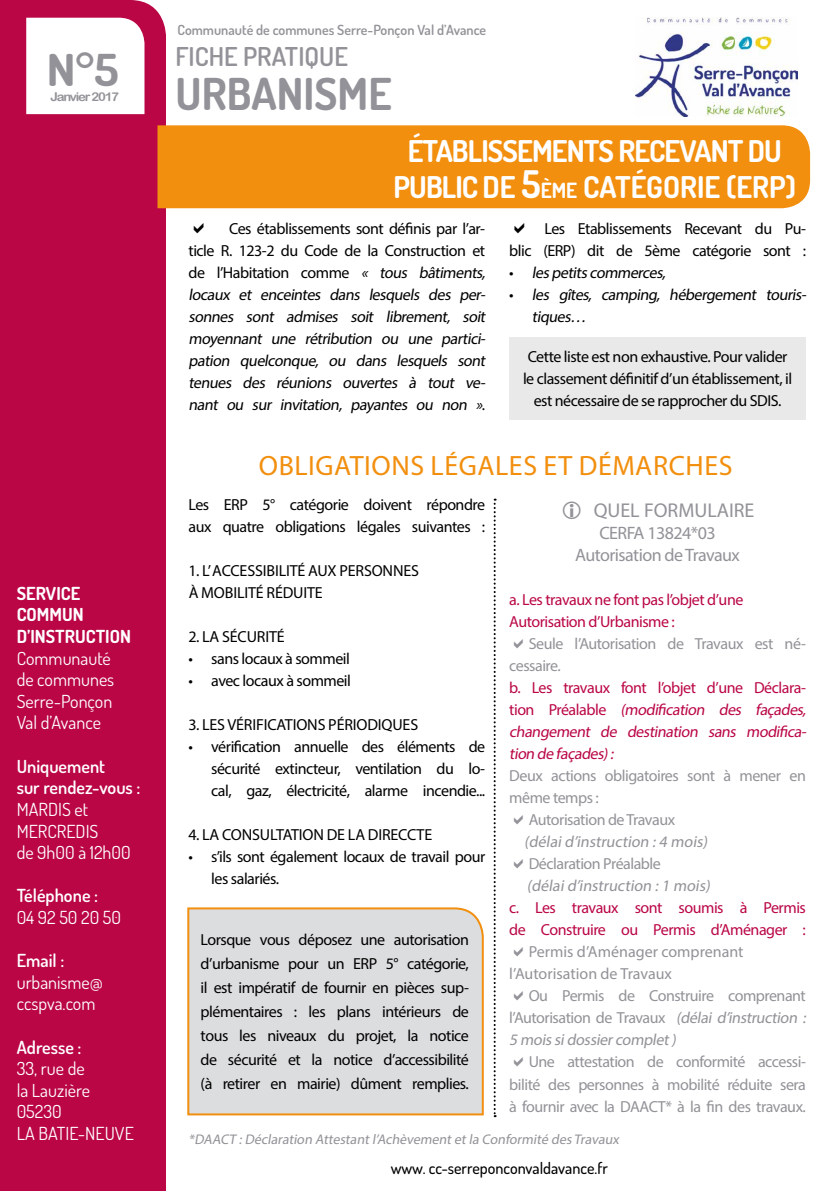
<style>
.page{position:relative;width:840px;height:1191px;background:#fff}
.page>*{position:absolute;margin:0;border:0;box-sizing:border-box;transform-origin:0 0}
.t1{font:700 44px "Dosis";color:#929298}
.t2{font:700 44px "Dosis";color:#929298;scale:1.08 1}
.t3{font:700 30px/36px "Dosis";letter-spacing:-.03em;color:#fff;text-align:center}
.t4{font:28px "Myriad Pro";letter-spacing:.02em;color:#f28f0e}
.t5{font:600 26px "Dosis";color:#929298}
.t6{font:20px "Myriad Pro";color:#929298}
.t7{font:18px/21.6px "Dosis";color:#fff}
.t8{font:600 18px/21.6px "Dosis";color:#fff}
.t9{font:18px/22px "Myriad Pro";letter-spacing:-.03em;color:#929298;text-align:center}
.t10{font:700 18px/21.6px "Dosis";color:#fff}
.t11{font:16px/24px "Myriad Pro";letter-spacing:-.03em;color:#000}
.t12{font:italic 16px/22px "Myriad Pro";color:#000}
.t13{font:16px/22px "Myriad Pro";letter-spacing:-.03em;color:#929298}
.t14{font:italic 16px/22px "Myriad Pro";color:#ba0645}
.t15{font:16px/22px "Myriad Pro";letter-spacing:-.03em;color:#ba0645}
.t16{font:16px/22px "Myriad Pro";letter-spacing:-.01em;color:#000}
.t17{font:italic 16px "Myriad Pro";color:#929298}
.t18{font:16px/22px "Myriad Pro";color:#929298}
.t19{font:500 16px "Dosis";color:#000}
.t20{font:italic 14px "Myriad Pro";letter-spacing:-.025em;color:#929298}
.t21{font:600 14px "Dosis";color:#929298}
.t22{font:12.2px "Arial Rounded MT Bold";letter-spacing:-.09em;color:#929298;scale:1.08 1}
.s1{font-size:38px}
.s2{font-size:21px}
.s3{font-style:normal}
.s4{font-style:italic}
</style>
<div class="page">
<div style="left:0;top:0;width:166px;height:1191px;background:#ba0645"></div>
<div style="left:157px;top:125px;width:652px;height:83px;background:#f28f0e"></div>
<div style="left:187px;top:907px;width:297px;height:209px;background:#dcddde"></div>
<svg style="left:493px;top:498px;width:2px;height:619px"></svg>
<div style="left:509px;top:337px;width:296px;height:83px;background:#e9e9ea"></div>
<svg style="left:26px;top:18px;width:118px;height:96px"></svg>
<img style="left:635px;top:18px;width:161px;height:99px">
<h1 class="t2" style="left:47px;top:42px;width:68px">N°5</h1>
<p class="t22" style="left:50px;top:89px;width:65px">Janvier 2017</p>
<p class="t10" style="left:17px;top:582px;width:39px">SERVICE<br>COMMUN<br>D’INST</p>
<p class="t10" style="left:65px;top:625px;width:21px">RUCTION</p>
<p class="t7" style="left:17px;top:647px;width:99px">Communauté de communes<br>Serre-Ponçon<br>Val d’Avance</p>
<p class="t8" style="left:17px;top:755px;width:125px">Uniquement<br>sur rendez-vous :</p>
<p class="t7" style="left:17px;top:798px;width:115px">MARDIS et<br>MERCREDIS<br>de 9h00 à 12h00</p>
<p class="t8" style="left:17px;top:884px;width:83px">Téléphone :</p>
<p class="t7" style="left:17px;top:906px;width:106px">04 92 50 20 50</p>
<p class="t8" style="left:17px;top:949px;width:49px">Email :</p>
<p class="t7" style="left:17px;top:971px;width:87px">urbanisme@ ccspva.com</p>
<p class="t8" style="left:17px;top:1035px;width:66px">Adresse :</p>
<p class="t7" style="left:17px;top:1057px;width:118px">33, rue de<br>la Lauzière<br>05230<br>LA BATIE-NEUVE</p>
<p class="t21" style="left:177px;top:21px;width:310px">Communauté de communes Serre-Ponçon Val d’Avance</p>
<h3 class="t5" style="left:175px;top:39px;width:174px">FICHE PRATIQUE</h3>
<h1 class="t1" style="left:175px;top:65px;width:76px">URBANISME</h1>
<h2 class="t3" style="left:393px;top:132px;width:403px">ÉTABLISSEMENTS RECEVANT DU<br>PUBLIC DE <span class="s1">5</span><span class="s2">ème</span> CATÉGORIE (ERP)</h2>
<p class="t12" style="left:188px;top:218px;width:301px;text-indent:41px"><span class="s3">Ces établissements sont définis par l’ar&shy;ticle R. 123-2 du Code de la Construction et de l’Habitation comme</span> « tous bâtiments, locaux et enceintes dans lesquels des per&shy;sonnes sont admises soit librement, soit moyennant une rétribution ou une partici&shy;pation quelconque, ou dans lesquels sont tenues des réunions ouvertes à tout ve&shy;nant ou sur invitation, payantes ou non »<span class="s3">.</span></p>
<p class="t11" style="left:509px;top:218px;width:298px;line-height:22px;text-align:right">Les Etablissements Recevant du Pu-<br>blic (ERP) dit de 5ème catégorie sont :</p>
<p class="t12" style="left:509px;top:262px;width:161px"><span class="s3">•</span> lespetitscommerces,</p>
<p class="t12" style="left:531px;top:284px;width:278px;text-indent:-23px"><span class="s3">•</span> les gîtes, camping, hébergement touris&shy;tiques…</p>
<p class="t11" style="left:527px;top:344px;width:261px">Cette liste est non exhaustive. Pour valider</p>
<p class="t11" style="left:522px;top:366px;width:270px">le classement définitif d’un établissement, il</p>
<p class="t11" style="left:533px;top:388px;width:224px">est nécessaire de se rapprocher du SDIS</p>
<p class="t11" style="left:777px;top:388px;width:5px">.</p>
<h3 class="t4" style="left:259px;top:448px;width:372px">Obligations lÉgales et démarche</h3>
<h3 class="t4" style="left:718px;top:448px;width:15px">s</h3>
<p class="t11" style="left:188px;top:494px;width:298px;line-height:22px">Les ERP 5° catégorie doivent répondre aux quatre obligations légales suivantes :</p>
<p class="t16" style="left:188px;top:560px;width:223px">1. L’ Accessibilité AUX PersonneS à Mobilité Réduite</p>
<p class="t11" style="left:188px;top:625px;width:98px">2. LA Sécurité</p>
<p class="t11" style="left:188px;top:647px;width:163px">• sans locaux à sommeil</p>
<p class="t11" style="left:188px;top:669px;width:164px">• avec locaux à sommeil</p>
<p class="t16" style="left:188px;top:714px;width:231px">3. LES Vérifications périodiques</p>
<p class="t11" style="left:211px;top:736px;width:275px;line-height:22px;text-align:justify;text-indent:-23px">• vérification annuelle des éléments de sécurité extincteur, ventilation du lo&shy;cal, gaz, électricité, alarme incendie...</p>
<p class="t16" style="left:188px;top:824px;width:245px">4. LA Consultation de la DI RECCTE</p>
<p class="t11" style="left:211px;top:846px;width:275px;line-height:22px;text-indent:-23px">• s’ils sont également locaux de travail pour les salariés.</p>
<p class="t6" style="left:593px;top:498px;width:162px">QUEL FORMULAIRE</p>
<p class="t9" style="left:575px;top:522px;width:166px">CERFA 13824*03<br>Autorisation de Travaux</p>
<p class="t15" style="left:509px;top:588px;width:235px">a. Les travaux ne font pas l’objet d’une<br>Autorisation d’Urbanisme :</p>
<p class="t13" style="left:509px;top:632px;width:298px;text-indent:19px">Seule l’Autorisation de Travaux est né&shy;cessaire.</p>
<p class="t14" style="left:509px;top:676px;width:301px"><span class="s3">b. Les travaux font l’objet d’une Déclara&shy;t i o n P r é a l a b l e</span> (modification des façades, changement de destination sans modifica&shy;tion de façades):</p>
<p class="t13" style="left:509px;top:764px;width:298px">Deux actions obligatoires sont à mener en</p>
<p class="t13" style="left:509px;top:786px;width:91px">même temps :</p>
<p class="t13" style="left:528px;top:808px;width:148px">Autorisation de Travaux</p>
<p class="t17" style="left:524px;top:832px;width:187px">(délaid’instruction :4 mois)</p>
<p class="t13" style="left:528px;top:852px;width:134px">Déclaration Préalable</p>
<p class="t17" style="left:526px;top:876px;width:187px">(délaid’instruction :1 mois)</p>
<p class="t15" style="left:509px;top:896px;width:298px">c. Les travaux sont soumis à Permis de Construire ou Permis d’Aménager :</p>
<p class="t18" style="left:509px;top:940px;width:236px;text-indent:19px">Permis d’Aménager comprenant l’Autorisation de Travaux</p>
<p class="t13" style="left:509px;top:984px;width:301px;text-indent:19px">Ou Permis de Construire comprenant l’Autorisation de Travaux <span class="s4">(délai d’instruction :<br>5 moissidossiercomplet)</span></p>
<p class="t13" style="left:509px;top:1050px;width:298px;text-align:justify;text-indent:19px">Une attestation de conformité accessi&shy;bilité des personnes à mobilité réduite sera à fournir avec la DAACT* à la fin des travaux.</p>
<p class="t20" style="left:188px;top:1130px;width:434px">*DAACT :Déclaration Attestantl’Achèvementetla Conformité des Travaux</p>
<p class="t11" style="left:200px;top:927px;width:270px;text-align:justify">Lorsque vous déposez une autorisation d’urbanisme pour un ERP 5° catégorie, il est impératif de fournir en pièces sup&shy;plémentaires : les plans intérieurs de tous les niveaux du projet, la notice de sécurité et la notice d’accessibilité (à retirer en mairie) dûment remplies.</p>
<p class="t19" style="left:390px;top:1158px;width:219px">www. cc-serreponconvaldavance.fr</p>
</div>
